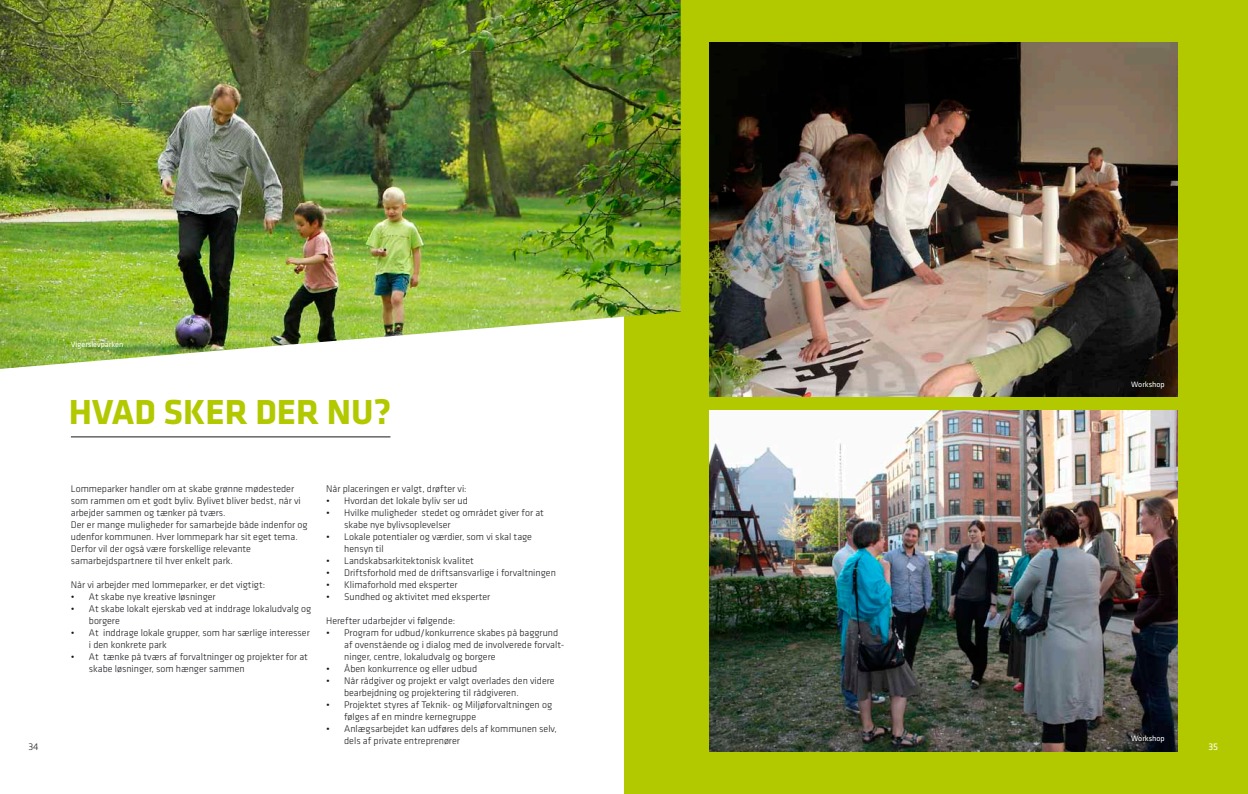
<style>
.page{position:relative;width:1248px;height:794px;background:#fff}
.page>*{position:absolute;margin:0;border:0;box-sizing:border-box;transform-origin:0 0}
.t1{font:700 36px "Klavika";color:#b2c900}
.t2{font:300 10px/12px "Klavika";color:#1a171c}
.t3{font:10px "Klavika";color:#fff}
.t4{font:8px "Klavika";color:#fff}
</style>
<div class="page">
<div style="left:624px;top:0;width:623px;height:794px;background:#b2c900"></div>
<img style="left:0;top:0;width:680px;height:369px">
<hr style="left:71px;top:436px;width:319px;height:1px;background:#1a171c">
<img style="left:709px;top:410px;width:467px;height:341px">
<img style="left:709px;top:42px;width:467px;height:354px">
<p class="t4" style="left:71px;top:341px;width:54px">Vigerslevparken</p>
<h1 class="t1" style="left:69px;top:392px;width:324px">HVAD SKER DER NU?</h1>
<p class="t4" style="left:1131px;top:380px;width:35px">Workshop</p>
<p class="t2" style="left:326px;top:483px;width:142px">Når placeringen er valgt, drøfter vi:</p>
<p class="t2" style="left:326px;top:495px;width:143px">• Hvordan det lokale byliv ser ud</p>
<p class="t2" style="left:344px;top:507px;width:201px;text-indent:-18px">• Hvilke muligheder stedet og området giver for at skabe nye bylivsoplevelser</p>
<p class="t2" style="left:344px;top:531px;width:189px;text-indent:-18px">• Lokale potentialer og værdier, som vi skal tage hensyn til</p>
<p class="t2" style="left:326px;top:555px;width:149px">• Landskabsarkitektonisk kvalitet</p>
<p class="t2" style="left:326px;top:567px;width:231px">• Driftsforhold med de driftsansvarlige i forvaltningen</p>
<p class="t2" style="left:326px;top:579px;width:133px">• Klimaforhold med eksperter</p>
<p class="t2" style="left:326px;top:591px;width:166px">• Sundhed og aktivitet med eksperter</p>
<p class="t2" style="left:326px;top:615px;width:131px">Herefter udarbejder vi følgende:</p>
<p class="t2" style="left:344px;top:627px;width:222px;text-indent:-18px">• Program for udbud/konkurrence skabes på baggrund af ovenstående og i dialog med de involverede forvalt&shy;ninger, centre, lokaludvalg og borgere</p>
<p class="t2" style="left:326px;top:663px;width:152px">• Åben konkurrence og eller udbud</p>
<p class="t2" style="left:344px;top:675px;width:212px;text-indent:-18px">• Når rådgiver og projekt er valgt overlades den videre bearbejdning og projektering til rådgiveren.</p>
<p class="t2" style="left:344px;top:699px;width:209px;text-indent:-18px">• Projektet styres af Teknik- og Miljøforvaltningen og følges af en mindre kernegruppe</p>
<p class="t2" style="left:344px;top:723px;width:214px;text-indent:-18px">• Anlægsarbejdet kan udføres dels af kommunen selv, dels af private entreprenører</p>
<p class="t2" style="left:71px;top:483px;width:238px">Lommeparker handler om at skabe grønne mødesteder som rammen om et godt byliv. Bylivet bliver bedst, når vi arbejder sammen og tænker på tværs.<br>Der er mange muligheder for samarbejde både indenfor og udenfor kommunen. Hver lommepark har sit eget tema.<br>Derfor vil der også være forskellige relevante samarbejdspartnere til hver enkelt park.</p>
<p class="t2" style="left:71px;top:579px;width:196px">Når vi arbejder med lommeparker, er det vigtigt:</p>
<p class="t2" style="left:71px;top:591px;width:146px">• At skabe nye kreative løsninger</p>
<p class="t2" style="left:89px;top:603px;width:224px;text-indent:-18px">• At skabe lokalt ejerskab ved at inddrage lokaludvalg og borgere</p>
<p class="t2" style="left:89px;top:627px;width:222px;text-indent:-18px">• At inddrage lokale grupper, som har særlige interesser i den konkrete park</p>
<p class="t2" style="left:89px;top:651px;width:220px;text-indent:-18px">• At tænke på tværs af forvaltninger og projekter for at skabe løsninger, som hænger sammen</p>
<p class="t4" style="left:1131px;top:734px;width:35px">Workshop</p>
<p class="t2" style="left:28px;top:740px;width:12px">34</p>
<p class="t3" style="left:1208px;top:741px;width:11px">35</p>
</div>
